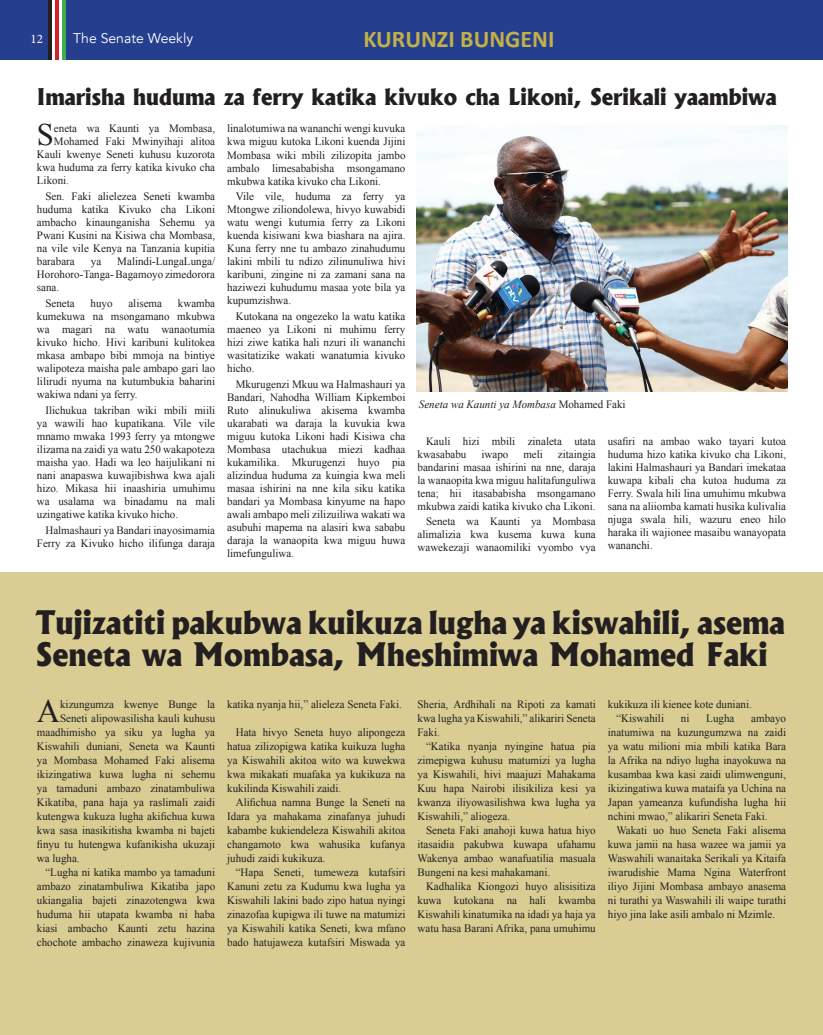
<style>
.page{position:relative;width:823px;height:1035px;background:#fff}
.page>*{position:absolute;margin:0;border:0;box-sizing:border-box;transform-origin:0 0}
.t1{font:32.8px "Times New Roman";color:#231f20}
.t2{font:31.2px "Times New Roman";color:#231f20}
.t3{font:800 31px/32px "Albertus";color:#231f20}
.t4{font:700 24px "Calibri";color:#c2b048}
.t5{font:800 22px "Albertus";color:#231f20}
.t6{font:14px "Avenir";color:#fff}
.t7{font:13px "Minion Pro";color:#fff}
.t8{font:11.2px/13px "Times New Roman";color:#231f20;text-align:justify}
.t9{font:italic 11.2px "Times New Roman";color:#231f20}
.s1{font-style:normal}
</style>
<div class="page">
<div style="left:0;top:0;width:822px;height:60px;background:#253f8e"></div>
<hr style="left:48px;top:0;width:4px;height:59px;background:#231f20">
<div style="left:54px;top:0;width:5px;height:59px;background:#d1232a"></div>
<div style="left:61px;top:0;width:5px;height:59px;background:#40ae49"></div>
<hr style="left:53px;top:0;width:2px;height:59px;background:#fff">
<hr style="left:59px;top:0;width:3px;height:59px;background:#fff">
<div style="left:0;top:573px;width:822px;height:462px;background:#d9cd93"></div>
<img style="left:416px;top:126px;width:370px;height:265px">
<p class="t7" style="left:31px;top:30px;width:14px">12</p>
<p class="t6" style="left:73px;top:30px;width:121px">The Senate Weekly</p>
<h3 class="t4" style="left:363px;top:25px;width:192px">KURUNZI BUNGENI</h3>
<h3 class="t5" style="left:37px;top:83px;width:741px">Imarisha huduma za ferry katika kivuko cha Likoni, Serikali yaambiwa</h3>
<h2 class="t2" style="left:37px;top:114px;width:19px">S</h2>
<p class="t8" style="left:54px;top:122px;width:163px">eneta wa Kaunti ya Mombasa,</p>
<p class="t8" style="left:54px;top:135px;width:163px">Mohamed Faki Mwinyihaji alitoa</p>
<p class="t8" style="left:37px;top:148px;width:180px">Kauli kwenye Seneti kuhusu kuzorota</p>
<p class="t8" style="left:37px;top:161px;width:180px">kwa huduma za ferry katika kivuko cha</p>
<p class="t8" style="left:37px;top:174px;width:34px">Likoni.</p>
<p class="t8" style="left:37px;top:190px;width:180px;text-indent:9px">Sen. Faki alielezea Seneti kwamba huduma katika Kivuko cha Likoni ambacho kinaunganisha Sehemu ya Pwani Kusini na Kisiwa cha Mombasa, na vile vile Kenya na Tanzania kupitia barabara</p>
<p class="t8" style="left:37px;top:255px;width:180px;text-indent:80px">Malindi-LungaLunga/ Horohoro-Tanga- Bagamoyo zimedorora sana.</p>
<p class="t8" style="left:45px;top:297px;width:31px">Seneta</p>
<p class="t8" style="left:90px;top:297px;width:23px">huyo</p>
<p class="t8" style="left:128px;top:297px;width:35px">alisema</p>
<p class="t8" style="left:91px;top:255px;width:12px">ya</p>
<p class="t8" style="left:37px;top:297px;width:180px;text-indent:141px">kwamba kumekuwa na msongamano mkubwa wa magari na watu wanaotumia kivuko hicho. Hivi karibuni kulitokea mkasa ambapo bibi mmoja na bintiye walipoteza maisha pale ambapo gari lao lilirudi nyuma na kutumbukia baharini wakiwa ndani ya ferry.</p>
<p class="t8" style="left:37px;top:404px;width:180px;text-indent:9px">Ilichukua takriban wiki mbili miili ya wawili hao kupatikana. Vile vile mnamo mwaka 1993 ferry ya mtongwe ilizama na zaidi ya watu 250 wakapoteza maisha yao. Hadi wa leo haijulikani ni nani anapaswa kuwajibishwa kwa ajali hizo. Mikasa hii inaashiria umuhimu wa usalama wa binadamu na mali uzingatiwe katika kivuko hicho.</p>
<p class="t8" style="left:37px;top:523px;width:180px;text-align:right">Halmashauri ya Bandari inayosimamia<br>Ferry za Kivuko hicho ilifunga daraja</p>
<p class="t8" style="left:227px;top:122px;width:180px">linalotumiwa na wananchi wengi kuvuka kwa miguu kutoka Likoni kuenda Jijini Mombasa wiki mbili zilizopita jambo ambalo limesababisha msongamano mkubwa katika kivuko cha Likoni.</p>
<p class="t8" style="left:227px;top:190px;width:180px;text-indent:9px">Vile vile, huduma za ferry ya Mtongwe ziliondolewa, hivyo kuwabidi watu wengi kutumia ferry za Likoni kuenda kisiwani kwa biashara na ajira.<br>Kuna ferry nne tu ambazo zinahudumu lakini mbili tu ndizo zilinunuliwa hivi karibuni, zingine ni za zamani sana na haziwezi kuhudumu masaa yote bila ya kupumzishwa.</p>
<p class="t8" style="left:227px;top:310px;width:180px;text-indent:9px">Kutokana na ongezeko la watu katika maeneo ya Likoni ni muhimu ferry hizi ziwe katika hali nzuri ili wananchi wasitatizike wakati wanatumia kivuko hicho.</p>
<p class="t8" style="left:227px;top:378px;width:180px;text-indent:9px">Mkurugenzi Mkuu wa Halmashauri ya Bandari, Nahodha William Kipkemboi Ruto alinukuliwa akisema kwamba ukarabati wa daraja la kuvukia kwa miguu kutoka Likoni hadi Kisiwa cha Mombasa utachukua miezi kadhaa kukamilika. Mkurugenzi huyo pia alizindua huduma za kuingia kwa meli masaa ishirini na nne kila siku katika bandari ya Mombasa kinyume na hapo awali ambapo meli zilizuiliwa wakati wa asubuhi mapema na alasiri kwa sababu daraja la wanaopita kwa miguu huwa limefunguliwa.</p>
<p class="t9" style="left:418px;top:396px;width:208px">Seneta wa Kaunti ya Mombasa <span class="s1">Mohamed Faki</span></p>
<p class="t8" style="left:417px;top:434px;width:180px;text-indent:9px">Kauli hizi mbili zinaleta utata kwasababu</p>
<p class="t8" style="left:417px;top:447px;width:180px;text-indent:140px">zitaingia bandarini masaa ishirini na nne, daraja la wanaopita kwa miguu halitafunguliwa tena; hii itasababisha msongamano mkubwa zaidi katika kivuko cha Likoni.</p>
<p class="t8" style="left:417px;top:515px;width:180px;text-indent:9px">Seneta wa Kaunti ya Mombasa alimalizia kwa kusema kuwa kuna wawekezaji wanaomiliki vyombo vya</p>
<p class="t8" style="left:481px;top:447px;width:28px">iwapo</p>
<p class="t8" style="left:523px;top:447px;width:21px">meli</p>
<p class="t8" style="left:607px;top:434px;width:180px">usafiri na ambao wako tayari kutoa huduma hizo katika kivuko cha Likoni, lakini Halmashauri ya Bandari imekataa kuwapa kibali cha kutoa huduma za Ferry. Swala hili lina umuhimu mkubwa sana na aliiomba kamati husika kulivalia njuga swala hili, wazuru eneo hilo haraka ili wajionee masaibu wanayopata wananchi.</p>
<h3 class="t3" style="left:36px;top:606px;width:750px">Tujizatiti pakubwa kuikuza lugha ya kiswahili, asema<br>Seneta wa Mombasa, Mheshimiwa Mohamed Faki</h3>
<h1 class="t1" style="left:37px;top:689px;width:25px">A</h1>
<p class="t8" style="left:60px;top:697px;width:156px">kizungumza kwenye Bunge la</p>
<p class="t8" style="left:227px;top:697px;width:176px">katika nyanja hii,” alieleza Seneta Faki.</p>
<p class="t8" style="left:227px;top:725px;width:180px;line-height:14px;text-indent:9px">Hata hivyo Seneta huyo alipongeza hatua zilizopigwa katika kuikuza lugha ya Kiswahili akitoa wito wa kuwekwa kwa mikakati muafaka ya kukikuza na kukilinda Kiswahili zaidi.</p>
<p class="t8" style="left:227px;top:795px;width:180px;line-height:14px;text-indent:9px">Alifichua namna Bunge la Seneti na Idara ya mahakama zinafanya juhudi kabambe kukiendeleza Kiswahili akitoa changamoto kwa wahusika kufanya juhudi zaidi kukikuza.</p>
<p class="t8" style="left:227px;top:865px;width:180px;line-height:14px;text-indent:9px">“Hapa Seneti, tumeweza kutafsiri Kanuni zetu za Kudumu kwa lugha ya Kiswahili lakini bado zipo hatua nyingi zinazofaa kupigwa ili tuwe na matumizi ya Kiswahili katika Seneti, kwa mfano bado hatujaweza kutafsiri Miswada ya</p>
<p class="t8" style="left:417px;top:697px;width:180px;line-height:14px">Sheria, Ardhihali na Ripoti za kamati kwa lugha ya Kiswahili,” alikariri Seneta Faki.</p>
<p class="t8" style="left:417px;top:739px;width:180px;line-height:14px;text-indent:9px">“Katika nyanja nyingine hatua pia zimepigwa kuhusu matumizi ya lugha ya Kiswahili, hivi maajuzi Mahakama Kuu hapa Nairobi ilisikiliza kesi ya kwanza iliyowasilishwa kwa lugha ya Kiswahili,” aliogeza.</p>
<p class="t8" style="left:417px;top:823px;width:180px;line-height:14px;text-indent:9px">Seneta Faki anahoji kuwa hatua hiyo itasaidia pakubwa kuwapa ufahamu Wakenya ambao wanafuatilia masuala Bungeni na kesi mahakamani.</p>
<p class="t8" style="left:417px;top:879px;width:180px;line-height:14px;text-indent:9px">Kadhalika Kiongozi huyo alisisitiza kuwa kutokana na hali kwamba Kiswahili kinatumika na idadi ya haja ya watu hasa Barani Afrika, pana umuhimu</p>
<p class="t8" style="left:616px;top:697px;width:137px;line-height:14px;text-indent:-9px">kukikuza ili kienee kote duniani. “Kiswahili</p>
<p class="t8" style="left:60px;top:711px;width:156px">Seneti alipowasilisha kauli kuhusu</p>
<p class="t8" style="left:37px;top:725px;width:180px">maadhimisho ya siku ya lugha ya</p>
<p class="t8" style="left:37px;top:739px;width:180px">Kiswahili duniani, Seneta wa Kaunti</p>
<p class="t8" style="left:37px;top:753px;width:180px">ya Mombasa Mohamed Faki alisema</p>
<p class="t8" style="left:37px;top:767px;width:180px">ikizingatiwa kuwa lugha ni sehemu</p>
<p class="t8" style="left:37px;top:781px;width:180px">ya tamaduni ambazo zinatambuliwa</p>
<p class="t8" style="left:37px;top:795px;width:180px">Kikatiba, pana haja ya raslimali zaidi</p>
<p class="t8" style="left:37px;top:809px;width:180px">kutengwa kukuza lugha akifichua kuwa</p>
<p class="t8" style="left:37px;top:823px;width:180px">kwa sasa inasikitisha kwamba ni bajeti</p>
<p class="t8" style="left:37px;top:837px;width:180px">finyu tu hutengwa kufanikisha ukuzaji</p>
<p class="t8" style="left:37px;top:851px;width:44px">wa lugha.</p>
<p class="t8" style="left:45px;top:865px;width:171px">“Lugha ni katika mambo ya tamaduni</p>
<p class="t8" style="left:37px;top:879px;width:180px">ambazo zinatambuliwa Kikatiba japo</p>
<p class="t8" style="left:37px;top:893px;width:180px">ukiangalia bajeti zinazotengwa kwa</p>
<p class="t8" style="left:37px;top:907px;width:180px">huduma hii utapata kwamba ni haba</p>
<p class="t8" style="left:37px;top:921px;width:180px">kiasi ambacho Kaunti zetu hazina</p>
<p class="t8" style="left:37px;top:935px;width:180px">chochote ambacho zinaweza kujivunia</p>
<p class="t8" style="left:607px;top:711px;width:180px;line-height:14px;text-indent:143px">ambayo inatumiwa na kuzungumzwa na zaidi ya watu milioni mia mbili katika Bara la Afrika na ndiyo lugha inayokuwa na kusambaa kwa kasi zaidi ulimwenguni, ikizingatiwa kuwa mataifa ya Uchina na Japan yameanza kufundisha lugha hii nchini mwao,” alikariri Seneta Faki.</p>
<p class="t8" style="left:607px;top:823px;width:180px;line-height:14px;text-indent:9px">Wakati uo huo Seneta Faki alisema kuwa jamii na hasa wazee wa jamii ya Waswahili wanaitaka Serikali ya Kitaifa iwarudishie Mama Ngina Waterfront iliyo Jijini Mombasa ambayo anasema ni turathi ya Waswahili ili waipe turathi hiyo jina lake asili ambalo ni Mzimle.</p>
<p class="t8" style="left:680px;top:712px;width:10px">ni</p>
<p class="t8" style="left:705px;top:712px;width:30px">Lugha</p>
</div>
